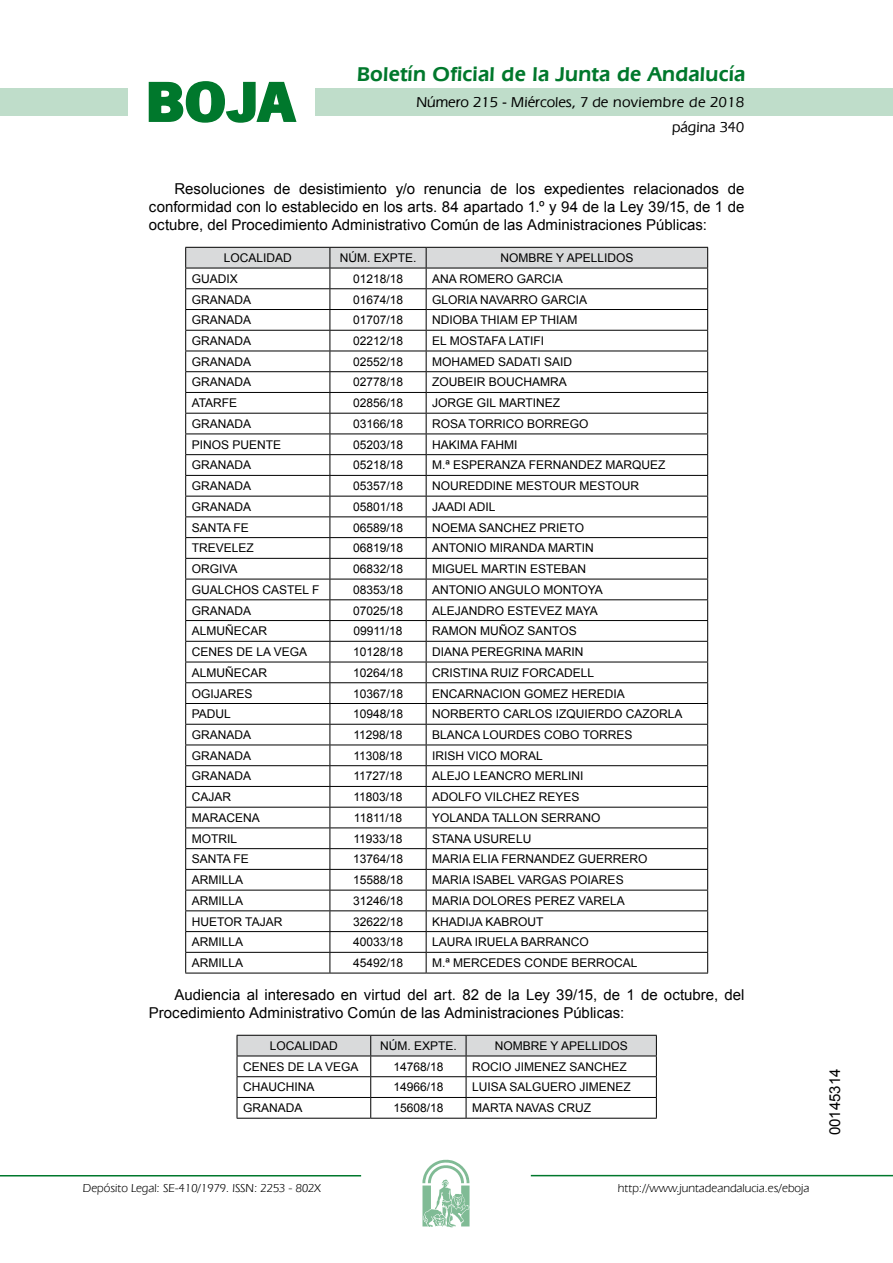
<style>
.page{position:relative;width:893px;height:1263px;background:#fff}
.page>*{position:absolute;margin:0;border:0;box-sizing:border-box;transform-origin:0 0}
.t1{font:700 57.75px "News Got T";color:#00782c;scale:1.14 1}
.t2{font:600 21px "Eras IT Cby BT";letter-spacing:.01em;color:#00782c}
.t3{font:15px/18px "Arial";color:#000;text-align:justify}
.t4{font:500 15px/24.5px "Eras IT Cby BT";color:#000;text-align:right}
.t5{font:12px "Arial";color:#000}
.t6{font:12px "Eras IT Cby BT";color:#000}
</style>
<div class="page">
<div style="left:315px;top:88px;width:577px;height:28px;background:#bfddca"></div>
<div style="left:0;top:88px;width:128px;height:28px;background:#bfddca"></div>
<hr style="left:0;top:1175px;width:361px;height:2px;background:#00782c">
<svg style="left:422px;top:1159px;width:47px;height:68px"></svg>
<hr style="left:531px;top:1175px;width:361px;height:1px;background:#00782c">
<svg style="left:148px;top:81px;width:149px;height:42px"></svg>
<svg style="left:185px;top:247px;width:523px;height:726px"></svg>
<hr style="left:185px;top:973px;width:145px;height:1px;background:#000">
<hr style="left:330px;top:973px;width:96px;height:1px;background:#000">
<hr style="left:426px;top:973px;width:282px;height:1px;background:#000">
<svg style="left:237px;top:1035px;width:420px;height:83px"></svg>
<hr style="left:237px;top:1118px;width:134px;height:1px;background:#000">
<hr style="left:371px;top:1118px;width:95px;height:1px;background:#000">
<hr style="left:466px;top:1118px;width:190px;height:1px;background:#000">
<h1 class="t1" style="left:145px;top:68px;width:133px">BOJA</h1>
<h2 class="t2" style="left:357px;top:62px;width:390px">Boletín Oficial de la Junta de Andalucía</h2>
<p class="t4" style="left:416px;top:90px;width:329px">Número 215 - Miércoles, 7 de noviembre de 2018 página 340</p>
<p class="t3" style="left:149px;top:180px;width:597px;text-indent:26px">Resoluciones de desistimiento y/o renuncia de los expedientes relacionados de conformidad con lo establecido en los arts. 84 apartado 1.º y 94 de la Ley 39/15, de 1 de octubre, del Procedimiento Administrativo Común de las Administraciones Públicas:</p>
<p class="t5" style="left:224px;top:250px;width:70px">LOCALIDAD</p>
<p class="t5" style="left:339px;top:250px;width:78px">NÚM. EXPTE.</p>
<p class="t5" style="left:500px;top:250px;width:134px">NOMBRE Y APELLIDOS</p>
<p class="t5" style="left:192px;top:271px;width:48px">GUADIX</p>
<p class="t5" style="left:353px;top:271px;width:52px">01218/18</p>
<p class="t5" style="left:432px;top:271px;width:132px">ANA ROMERO GARCIA</p>
<p class="t5" style="left:192px;top:291px;width:61px">GRANADA</p>
<p class="t5" style="left:353px;top:291px;width:52px">01674/18</p>
<p class="t5" style="left:432px;top:291px;width:156px">GLORIA NAVARRO GARCIA</p>
<p class="t5" style="left:192px;top:312px;width:61px">GRANADA</p>
<p class="t5" style="left:353px;top:312px;width:52px">01707/18</p>
<p class="t5" style="left:432px;top:312px;width:147px">NDIOBA THIAM EP THIAM</p>
<p class="t5" style="left:192px;top:333px;width:61px">GRANADA</p>
<p class="t5" style="left:353px;top:333px;width:52px">02212/18</p>
<p class="t5" style="left:432px;top:333px;width:113px">EL MOSTAFA LATIFI</p>
<p class="t5" style="left:192px;top:354px;width:61px">GRANADA</p>
<p class="t5" style="left:353px;top:354px;width:52px">02552/18</p>
<p class="t5" style="left:432px;top:354px;width:141px">MOHAMED SADATI SAID</p>
<p class="t5" style="left:192px;top:374px;width:61px">GRANADA</p>
<p class="t5" style="left:353px;top:374px;width:52px">02778/18</p>
<p class="t5" style="left:432px;top:374px;width:136px">ZOUBEIR BOUCHAMRA</p>
<p class="t5" style="left:192px;top:395px;width:47px">ATARFE</p>
<p class="t5" style="left:353px;top:395px;width:52px">02856/18</p>
<p class="t5" style="left:432px;top:395px;width:130px">JORGE GIL MARTINEZ</p>
<p class="t5" style="left:192px;top:416px;width:61px">GRANADA</p>
<p class="t5" style="left:353px;top:416px;width:52px">03166/18</p>
<p class="t5" style="left:432px;top:416px;width:158px">ROSA TORRICO BORREGO</p>
<p class="t5" style="left:192px;top:437px;width:91px">PINOS PUENTE</p>
<p class="t5" style="left:353px;top:437px;width:52px">05203/18</p>
<p class="t5" style="left:432px;top:437px;width:87px">HAKIMA FAHMI</p>
<p class="t5" style="left:192px;top:457px;width:61px">GRANADA</p>
<p class="t5" style="left:353px;top:457px;width:52px">05218/18</p>
<p class="t5" style="left:432px;top:457px;width:235px">M.ª ESPERANZA FERNANDEZ MARQUEZ</p>
<p class="t5" style="left:192px;top:478px;width:61px">GRANADA</p>
<p class="t5" style="left:353px;top:478px;width:52px">05357/18</p>
<p class="t5" style="left:432px;top:478px;width:208px">NOUREDDINE MESTOUR MESTOUR</p>
<p class="t5" style="left:192px;top:499px;width:61px">GRANADA</p>
<p class="t5" style="left:353px;top:499px;width:52px">05801/18</p>
<p class="t5" style="left:432px;top:499px;width:65px">JAADI ADIL</p>
<p class="t5" style="left:192px;top:520px;width:59px">SANTA FE</p>
<p class="t5" style="left:353px;top:520px;width:52px">06589/18</p>
<p class="t5" style="left:432px;top:520px;width:153px">NOEMA SANCHEZ PRIETO</p>
<p class="t5" style="left:192px;top:540px;width:64px">TREVELEZ</p>
<p class="t5" style="left:353px;top:540px;width:52px">06819/18</p>
<p class="t5" style="left:432px;top:540px;width:163px">ANTONIO MIRANDA MARTIN</p>
<p class="t5" style="left:192px;top:561px;width:47px">ORGIVA</p>
<p class="t5" style="left:353px;top:561px;width:52px">06832/18</p>
<p class="t5" style="left:432px;top:561px;width:156px">MIGUEL MARTIN ESTEBAN</p>
<p class="t5" style="left:192px;top:582px;width:129px">GUALCHOS CASTEL F</p>
<p class="t5" style="left:353px;top:582px;width:52px">08353/18</p>
<p class="t5" style="left:432px;top:582px;width:172px">ANTONIO ANGULO MONTOYA</p>
<p class="t5" style="left:192px;top:602px;width:61px">GRANADA</p>
<p class="t5" style="left:353px;top:602px;width:52px">07025/18</p>
<p class="t5" style="left:432px;top:602px;width:167px">ALEJANDRO ESTEVEZ MAYA</p>
<p class="t5" style="left:192px;top:623px;width:77px">ALMUÑECAR</p>
<p class="t5" style="left:353px;top:623px;width:51px">09911/18</p>
<p class="t5" style="left:432px;top:623px;width:146px">RAMON MUÑOZ SANTOS</p>
<p class="t5" style="left:192px;top:644px;width:117px">CENES DE LA VEGA</p>
<p class="t5" style="left:353px;top:644px;width:52px">10128/18</p>
<p class="t5" style="left:432px;top:644px;width:153px">DIANA PEREGRINA MARIN</p>
<p class="t5" style="left:192px;top:665px;width:77px">ALMUÑECAR</p>
<p class="t5" style="left:353px;top:665px;width:52px">10264/18</p>
<p class="t5" style="left:432px;top:665px;width:164px">CRISTINA RUIZ FORCADELL</p>
<p class="t5" style="left:192px;top:685px;width:62px">OGIJARES</p>
<p class="t5" style="left:353px;top:685px;width:52px">10367/18</p>
<p class="t5" style="left:432px;top:685px;width:194px">ENCARNACION GOMEZ HEREDIA</p>
<p class="t5" style="left:192px;top:706px;width:41px">PADUL</p>
<p class="t5" style="left:353px;top:706px;width:52px">10948/18</p>
<p class="t5" style="left:432px;top:706px;width:252px">NORBERTO CARLOS IZQUIERDO CAZORLA</p>
<p class="t5" style="left:192px;top:727px;width:61px">GRANADA</p>
<p class="t5" style="left:353px;top:727px;width:51px">11298/18</p>
<p class="t5" style="left:432px;top:727px;width:202px">BLANCA LOURDES COBO TORRES</p>
<p class="t5" style="left:192px;top:748px;width:61px">GRANADA</p>
<p class="t5" style="left:353px;top:748px;width:51px">11308/18</p>
<p class="t5" style="left:432px;top:748px;width:112px">IRISH VICO MORAL</p>
<p class="t5" style="left:192px;top:768px;width:61px">GRANADA</p>
<p class="t5" style="left:353px;top:768px;width:51px">11727/18</p>
<p class="t5" style="left:432px;top:768px;width:153px">ALEJO LEANCRO MERLINI</p>
<p class="t5" style="left:192px;top:789px;width:41px">CAJAR</p>
<p class="t5" style="left:353px;top:789px;width:51px">11803/18</p>
<p class="t5" style="left:432px;top:789px;width:149px">ADOLFO VILCHEZ REYES</p>
<p class="t5" style="left:192px;top:810px;width:70px">MARACENA</p>
<p class="t5" style="left:354px;top:810px;width:50px">11811/18</p>
<p class="t5" style="left:432px;top:810px;width:170px">YOLANDA TALLON SERRANO</p>
<p class="t5" style="left:192px;top:831px;width:47px">MOTRIL</p>
<p class="t5" style="left:353px;top:831px;width:51px">11933/18</p>
<p class="t5" style="left:432px;top:831px;width:101px">STANA USURELU</p>
<p class="t5" style="left:192px;top:851px;width:59px">SANTA FE</p>
<p class="t5" style="left:353px;top:851px;width:52px">13764/18</p>
<p class="t5" style="left:432px;top:851px;width:217px">MARIA ELIA FERNANDEZ GUERRERO</p>
<p class="t5" style="left:192px;top:872px;width:53px">ARMILLA</p>
<p class="t5" style="left:353px;top:872px;width:52px">15588/18</p>
<p class="t5" style="left:432px;top:872px;width:193px">MARIA ISABEL VARGAS POIARES</p>
<p class="t5" style="left:192px;top:893px;width:53px">ARMILLA</p>
<p class="t5" style="left:353px;top:893px;width:52px">31246/18</p>
<p class="t5" style="left:432px;top:893px;width:194px">MARIA DOLORES PEREZ VARELA</p>
<p class="t5" style="left:192px;top:914px;width:92px">HUETOR TAJAR</p>
<p class="t5" style="left:353px;top:914px;width:52px">32622/18</p>
<p class="t5" style="left:432px;top:914px;width:113px">KHADIJA KABROUT</p>
<p class="t5" style="left:192px;top:934px;width:53px">ARMILLA</p>
<p class="t5" style="left:353px;top:934px;width:52px">40033/18</p>
<p class="t5" style="left:432px;top:934px;width:158px">LAURA IRUELA BARRANCO</p>
<p class="t5" style="left:192px;top:955px;width:53px">ARMILLA</p>
<p class="t5" style="left:353px;top:955px;width:52px">45492/18</p>
<p class="t5" style="left:432px;top:955px;width:207px">M.ª MERCEDES CONDE BERROCAL</p>
<p class="t3" style="left:149px;top:986px;width:597px;text-indent:26px">Audiencia al interesado en virtud del art. 82 de la Ley 39/15, de 1 de octubre, del<br>Procedimiento Administrativo Común de las Administraciones Públicas:</p>
<p class="t5" style="left:270px;top:1038px;width:70px">LOCALIDAD</p>
<p class="t5" style="left:380px;top:1038px;width:78px">NÚM. EXPTE.</p>
<p class="t5" style="left:494px;top:1038px;width:134px">NOMBRE Y APELLIDOS</p>
<p class="t5" style="left:243px;top:1059px;width:117px">CENES DE LA VEGA</p>
<p class="t5" style="left:393px;top:1059px;width:52px">14768/18</p>
<p class="t5" style="left:472px;top:1059px;width:156px">ROCIO JIMENEZ SANCHEZ</p>
<p class="t5" style="left:243px;top:1079px;width:73px">CHAUCHINA</p>
<p class="t5" style="left:393px;top:1079px;width:52px">14966/18</p>
<p class="t5" style="left:472px;top:1079px;width:160px">LUISA SALGUERO JIMENEZ</p>
<p class="t5" style="left:243px;top:1100px;width:61px">GRANADA</p>
<p class="t5" style="left:393px;top:1100px;width:52px">15608/18</p>
<p class="t5" style="left:472px;top:1100px;width:121px">MARTA NAVAS CRUZ</p>
<p class="t6" style="left:83px;top:1181px;width:239px">Depósito Legal: SE-410/1979. ISSN: 2253 - 802X</p>
<p class="t6" style="left:618px;top:1181px;width:193px">http://www.juntadeandalucia.es/eboja</p>
<p class="t3" style="left:826px;top:1135px;width:68px;rotate:-90deg">00145314</p>
</div>
